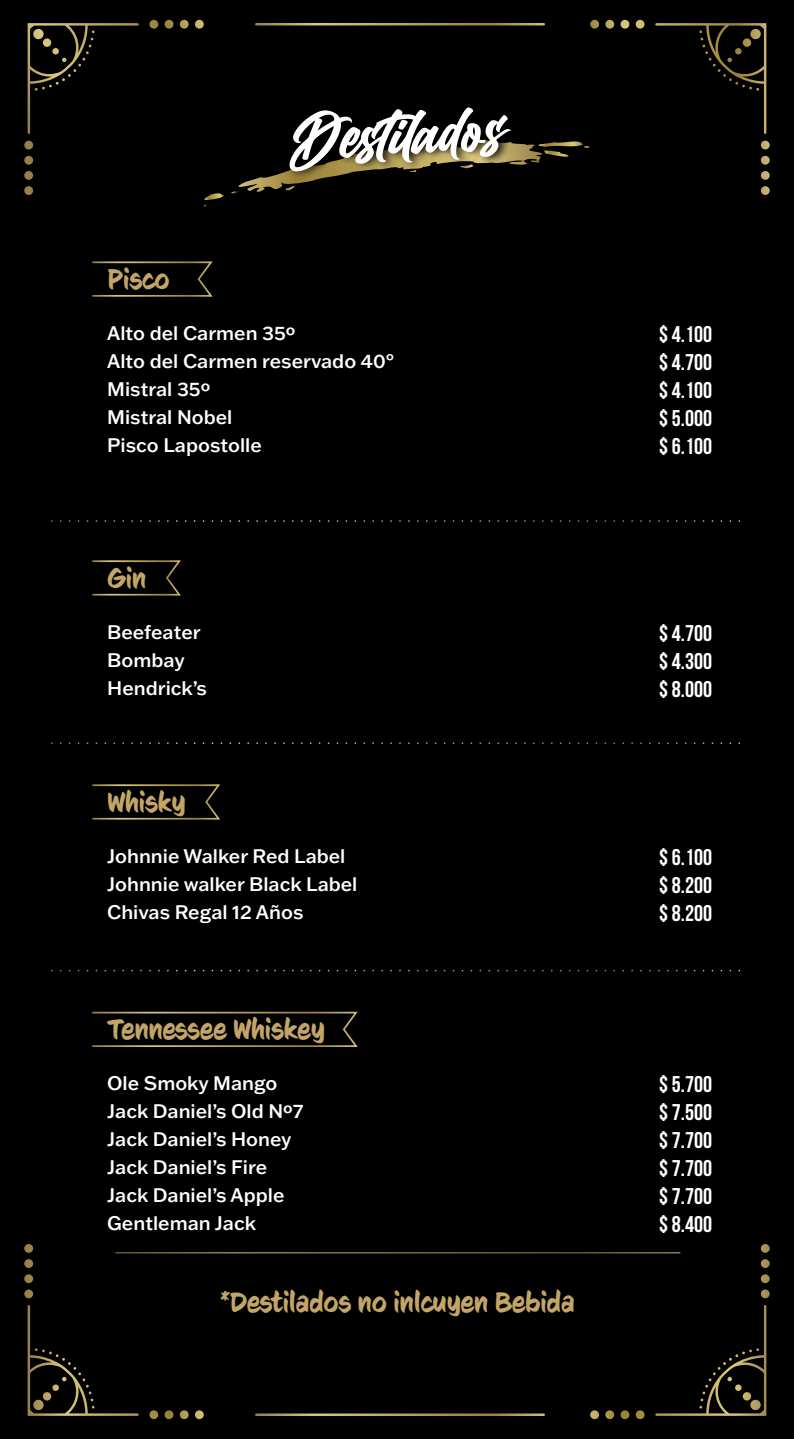
<style>
.page{position:relative;width:794px;height:1439px;background:#000}
.page>*{position:absolute;margin:0;border:0;box-sizing:border-box;transform-origin:0 0}
.t1{font:68.42px "Billion Dreams";color:#fff}
.t2{font:28.35px "CC Sign Language";color:#c2a567}
.t3{font:22.75px/28px "Bebas Neue";color:#fff;text-align:justify}
.t4{font:500 19.25px/28px "Franklin Gothic ATF";color:#fff}
</style>
<div class="page">
<svg style="left:255px;top:23px;width:290px;height:2px"></svg>
<svg style="left:590px;top:20px;width:9px;height:9px"></svg>
<svg style="left:605px;top:20px;width:9px;height:9px"></svg>
<svg style="left:620px;top:20px;width:9px;height:9px"></svg>
<svg style="left:635px;top:20px;width:9px;height:9px"></svg>
<svg style="left:761px;top:186px;width:8px;height:9px"></svg>
<svg style="left:761px;top:171px;width:8px;height:9px"></svg>
<svg style="left:761px;top:156px;width:8px;height:9px"></svg>
<svg style="left:761px;top:141px;width:8px;height:8px"></svg>
<svg style="left:655px;top:23px;width:111px;height:111px"></svg>
<svg style="left:195px;top:20px;width:9px;height:9px"></svg>
<svg style="left:180px;top:20px;width:9px;height:9px"></svg>
<svg style="left:165px;top:20px;width:8px;height:9px"></svg>
<svg style="left:149px;top:20px;width:9px;height:9px"></svg>
<svg style="left:24px;top:186px;width:9px;height:9px"></svg>
<svg style="left:24px;top:171px;width:9px;height:9px"></svg>
<svg style="left:24px;top:156px;width:9px;height:9px"></svg>
<svg style="left:24px;top:141px;width:9px;height:8px"></svg>
<svg style="left:28px;top:23px;width:111px;height:111px"></svg>
<svg style="left:255px;top:1413px;width:290px;height:3px"></svg>
<svg style="left:590px;top:1410px;width:9px;height:9px"></svg>
<svg style="left:605px;top:1410px;width:9px;height:9px"></svg>
<svg style="left:620px;top:1410px;width:9px;height:9px"></svg>
<svg style="left:635px;top:1410px;width:9px;height:9px"></svg>
<svg style="left:761px;top:1244px;width:8px;height:8px"></svg>
<svg style="left:761px;top:1259px;width:8px;height:9px"></svg>
<svg style="left:761px;top:1274px;width:8px;height:9px"></svg>
<svg style="left:761px;top:1289px;width:8px;height:9px"></svg>
<svg style="left:655px;top:1305px;width:111px;height:110px"></svg>
<svg style="left:195px;top:1410px;width:9px;height:9px"></svg>
<svg style="left:180px;top:1410px;width:9px;height:9px"></svg>
<svg style="left:165px;top:1410px;width:8px;height:9px"></svg>
<svg style="left:149px;top:1410px;width:9px;height:9px"></svg>
<svg style="left:24px;top:1244px;width:9px;height:8px"></svg>
<svg style="left:24px;top:1259px;width:9px;height:9px"></svg>
<svg style="left:24px;top:1274px;width:9px;height:9px"></svg>
<svg style="left:24px;top:1289px;width:9px;height:9px"></svg>
<svg style="left:28px;top:1305px;width:111px;height:110px"></svg>
<svg style="left:204px;top:193px;width:20px;height:14px"></svg>
<svg style="left:231px;top:141px;width:359px;height:53px"></svg>
<img style="left:279px;top:140px;width:249px;height:54px">
<svg style="left:52px;top:520px;width:688px;height:2px"></svg>
<svg style="left:92px;top:261px;width:121px;height:36px"></svg>
<svg style="left:92px;top:560px;width:89px;height:36px"></svg>
<svg style="left:52px;top:742px;width:689px;height:2px"></svg>
<svg style="left:92px;top:784px;width:128px;height:36px"></svg>
<svg style="left:52px;top:969px;width:689px;height:2px"></svg>
<hr style="left:116px;top:1252px;width:564px;height:1px;background:#fff">
<svg style="left:92px;top:1011px;width:266px;height:36px"></svg>
<h2 class="t2" style="left:107px;top:263px;width:63px">Pisco</h2>
<h1 class="t1" style="left:284px;top:90px;width:219px;rotate:-3deg">Desti lados</h1>
<p class="t4" style="left:107px;top:318px;width:288px">Alto del Carmen 35º<br>Alto del Carmen reservado 40°<br>Mistral 35º<br>Mistral Nobel<br>Pisco Lapostolle</p>
<p class="t3" style="left:659px;top:320px;width:54px">$ 4.100 $ 4.700 $ 4.100 $ 5.000 $ 6.100</p>
<h2 class="t2" style="left:107px;top:562px;width:40px">Gin</h2>
<p class="t4" style="left:107px;top:617px;width:101px">Beefeater<br>Bombay<br>Hendrick’s</p>
<p class="t3" style="left:659px;top:618px;width:54px">$ 4.700 $ 4.300 $ 8.000</p>
<h2 class="t2" style="left:107px;top:786px;width:80px">Whisky</h2>
<p class="t4" style="left:107px;top:841px;width:252px">Johnnie Walker Red Label<br>Johnnie walker Black Label<br>Chivas Regal 12 Años</p>
<p class="t3" style="left:659px;top:842px;width:54px">$ 6.100 $ 8.200 $ 8.200</p>
<h2 class="t2" style="left:107px;top:1014px;width:219px">Tennessee Whiskey</h2>
<p class="t4" style="left:107px;top:1068px;width:198px">Ole Smoky Mango<br>Jack Daniel’s Old Nº7<br>Jack Daniel’s Honey<br>Jack Daniel’s Fire<br>Jack Daniel’s Apple<br>Gentleman Jack</p>
<p class="t3" style="left:659px;top:1070px;width:54px">$ 5.700 $ 7.500 $ 7.700 $ 7.700 $ 7.700 $ 8.400</p>
<h2 class="t2" style="left:220px;top:1286px;width:356px">*Destilados no inlcuyen Bebida</h2>
</div>
